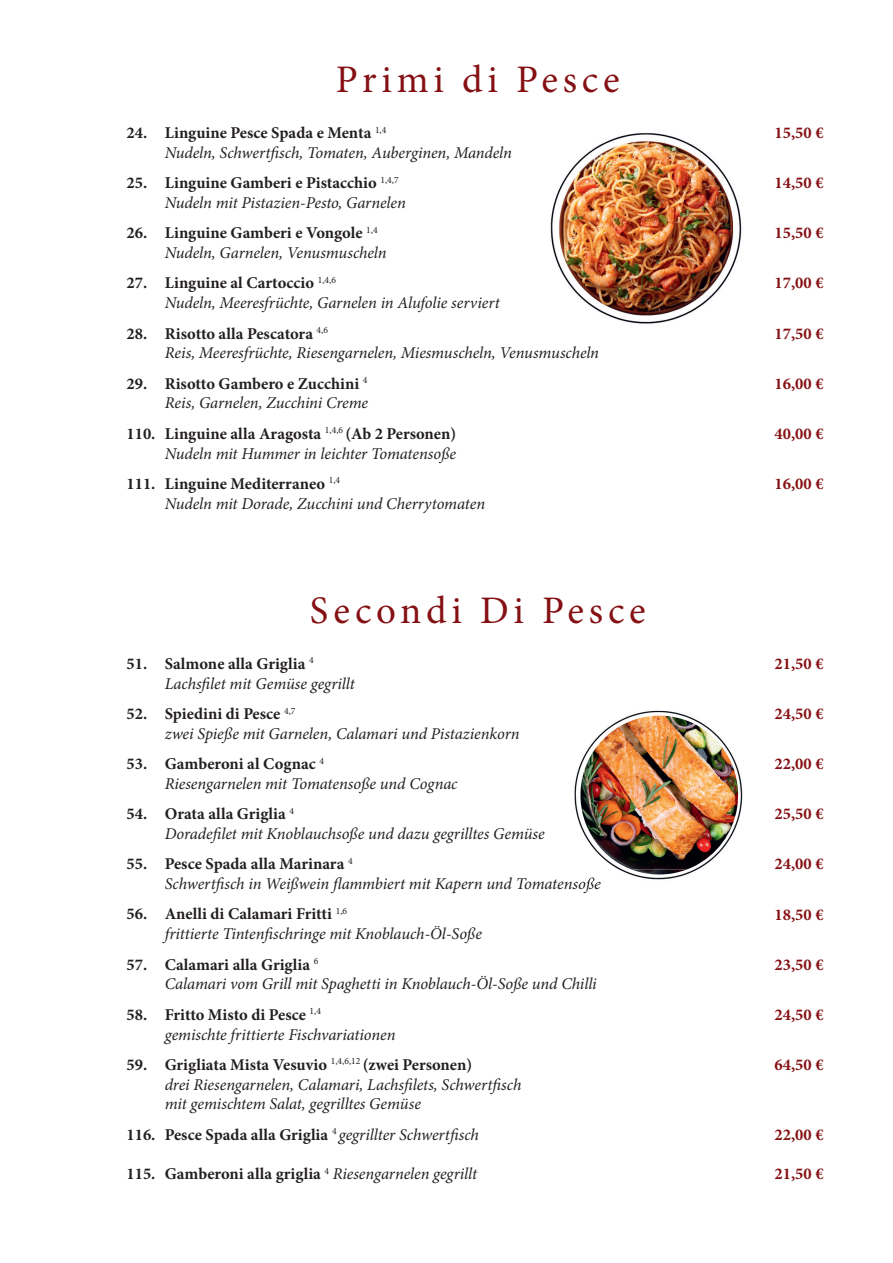
<style>
.page{position:relative;width:893px;height:1263px;background:#fff}
.page>*{position:absolute;margin:0;border:0;box-sizing:border-box;transform-origin:0 0}
.t1{font:39px "Minion Pro";letter-spacing:.12em;color:#851013}
.t2{font:italic 16.5px/30.3px "Minion Pro";letter-spacing:-.005em;color:#231f20}
.t3{font:700 16.5px/30.3px "Minion Pro";color:#231f20}
.t4{font:700 16.5px "Minion Pro";color:#851013}
.s1{font-weight:400;font-style:italic}
.s2{font-weight:700;font-style:normal}
</style>
<div class="page">
<img style="left:550px;top:133px;width:192px;height:191px">
<img style="left:541px;top:138px;width:179px;height:1px">
<img style="left:541px;top:188px;width:179px;height:1px">
<img style="left:541px;top:238px;width:179px;height:1px">
<img style="left:541px;top:288px;width:179px;height:1px">
<img style="left:574px;top:710px;width:169px;height:170px">
<img style="left:574px;top:719px;width:146px;height:1px">
<img style="left:574px;top:869px;width:146px;height:1px">
<img style="left:566px;top:877px;width:35px;height:7px">
<img style="left:580px;top:716px;width:79px;height:148px">
<img style="left:636px;top:719px;width:46px;height:1px">
<img style="left:585px;top:769px;width:135px;height:1px">
<img style="left:584px;top:819px;width:136px;height:1px">
<img style="left:631px;top:870px;width:37px;height:4px">
<img style="left:631px;top:869px;width:56px;height:1px">
<h1 class="t1" style="left:336px;top:54px;width:285px">Primi di Pesce</h1>
<p class="t3" style="left:126px;top:117px;width:261px">24. Linguine Pesce Spada e Menta <sup>1,4</sup></p>
<p class="t4" style="left:775px;top:121px;width:51px">15,50 €</p>
<p class="t2" style="left:165px;top:137px;width:349px">Nudeln, Schwertfisch, Tomaten, Auberginen, Mandeln</p>
<p class="t3" style="left:126px;top:168px;width:274px">25. Linguine Gamberi e Pistacchio <sup>1,4,7</sup></p>
<p class="t4" style="left:775px;top:171px;width:51px">14,50 €</p>
<p class="t2" style="left:165px;top:188px;width:243px">Nudeln mit Pistazien-Pesto, Garnelen</p>
<p class="t3" style="left:127px;top:218px;width:253px">26. Linguine Gamberi e Vongole <sup>1,4</sup></p>
<p class="t4" style="left:775px;top:221px;width:51px">15,50 €</p>
<p class="t2" style="left:165px;top:238px;width:223px">Nudeln, Garnelen, Venusmuscheln</p>
<p class="t3" style="left:126px;top:268px;width:211px">27. Linguine al Cartoccio <sup>1,4,6</sup></p>
<p class="t4" style="left:775px;top:271px;width:51px">17,00 €</p>
<p class="t2" style="left:165px;top:288px;width:337px">Nudeln, Meeresfrüchte, Garnelen in Alufolie serviert</p>
<p class="t3" style="left:127px;top:318px;width:203px">28. Risotto alla Pescatora <sup>4,6</sup></p>
<p class="t4" style="left:775px;top:322px;width:51px">17,50 €</p>
<p class="t2" style="left:165px;top:338px;width:436px">Reis, Meeresfrüchte, Riesengarnelen, Miesmuscheln, Venusmuscheln</p>
<p class="t3" style="left:126px;top:368px;width:243px">29. Risotto Gambero e Zucchini <sup>4</sup></p>
<p class="t4" style="left:775px;top:372px;width:51px">16,00 €</p>
<p class="t3" style="left:126px;top:388px;width:331px;text-indent:38px"><span class="s1">Reis, Garnelen, Zucchini Creme<br></span>110. Linguine alla Aragosta <sup>1,4,6</sup> (Ab 2 Personen)</p>
<p class="t4" style="left:775px;top:422px;width:51px">40,00 €</p>
<p class="t2" style="left:126px;top:438px;width:331px;text-indent:38px">Nudeln mit Hummer in leichter Tomatensoße<br><span class="s2">111. Linguine Mediterraneo</span> <sup>1,4</sup></p>
<p class="t2" style="left:165px;top:488px;width:322px">Nudeln mit Dorade, Zucchini und Cherrytomaten</p>
<p class="t4" style="left:775px;top:472px;width:51px">16,00 €</p>
<h1 class="t1" style="left:310px;top:584px;width:337px">Secondi Di Pesce</h1>
<p class="t3" style="left:126px;top:648px;width:189px">51. Salmone alla Griglia <sup>4</sup></p>
<p class="t4" style="left:775px;top:652px;width:51px">21,50 €</p>
<p class="t2" style="left:165px;top:668px;width:192px">Lachsfilet mit Gemüse gegrillt</p>
<p class="t3" style="left:126px;top:698px;width:171px">52. Spiedini di Pesce <sup>4,7</sup></p>
<p class="t4" style="left:775px;top:702px;width:51px">24,50 €</p>
<p class="t2" style="left:165px;top:718px;width:356px">zwei Spieße mit Garnelen, Calamari und Pistazienkorn</p>
<p class="t3" style="left:126px;top:748px;width:199px">53. Gamberoni al Cognac <sup>4</sup></p>
<p class="t4" style="left:775px;top:752px;width:51px">22,00 €</p>
<p class="t2" style="left:165px;top:768px;width:294px">Riesengarnelen mit Tomatensoße und Cognac</p>
<p class="t3" style="left:126px;top:799px;width:169px">54. Orata alla Griglia <sup>4</sup></p>
<p class="t4" style="left:775px;top:802px;width:51px">25,50 €</p>
<p class="t2" style="left:165px;top:819px;width:381px">Doradefilet mit Knoblauchsoße und dazu gegrilltes Gemüse</p>
<p class="t3" style="left:126px;top:849px;width:228px">55. Pesce Spada alla Marinara <sup>4</sup></p>
<p class="t4" style="left:775px;top:852px;width:51px">24,00 €</p>
<p class="t2" style="left:165px;top:869px;width:438px">Schwertfisch in Weißwein flammbiert mit Kapern und Tomatensoße</p>
<p class="t3" style="left:126px;top:899px;width:222px">56. Anelli di Calamari Fritti <sup>1,6</sup></p>
<p class="t4" style="left:775px;top:902px;width:51px">18,50 €</p>
<p class="t2" style="left:165px;top:919px;width:319px">frittierte Tintenfischringe mit Knoblauch-Öl-Soße</p>
<p class="t3" style="left:126px;top:949px;width:193px">57. Calamari alla Griglia <sup>6</sup></p>
<p class="t4" style="left:775px;top:953px;width:51px">23,50 €</p>
<p class="t2" style="left:165px;top:969px;width:434px">Calamari vom Grill mit Spaghetti in Knoblauch-Öl-Soße und Chilli</p>
<p class="t3" style="left:126px;top:999px;width:196px">58. Fritto Misto di Pesce <sup>1,4</sup></p>
<p class="t4" style="left:775px;top:1003px;width:51px">24,50 €</p>
<p class="t2" style="left:165px;top:1019px;width:232px">gemischte frittierte Fischvariationen</p>
<p class="t3" style="left:126px;top:1049px;width:347px">59. Grigliata Mista Vesuvio <sup>1,4,6,12</sup> (zwei Personen)</p>
<p class="t4" style="left:775px;top:1053px;width:51px">64,50 €</p>
<p class="t2" style="left:165px;top:1074px;width:358px;line-height:19.8px">drei Riesengarnelen, Calamari, Lachsfilets, Schwertfisch mit gemischtem Salat, gegrilltes Gemüse</p>
<p class="t3" style="left:127px;top:1119px;width:354px">116. Pesce Spada alla Griglia <sup>4</sup> <span class="s1">gegrillter Schwertfisch</span></p>
<p class="t4" style="left:774px;top:1123px;width:51px">22,00 €</p>
<p class="t3" style="left:126px;top:1159px;width:352px">115. Gamberoni alla griglia <sup>4</sup> <span class="s1">Riesengarnelen gegrillt</span></p>
<p class="t4" style="left:775px;top:1162px;width:51px">21,50 €</p>
</div>
